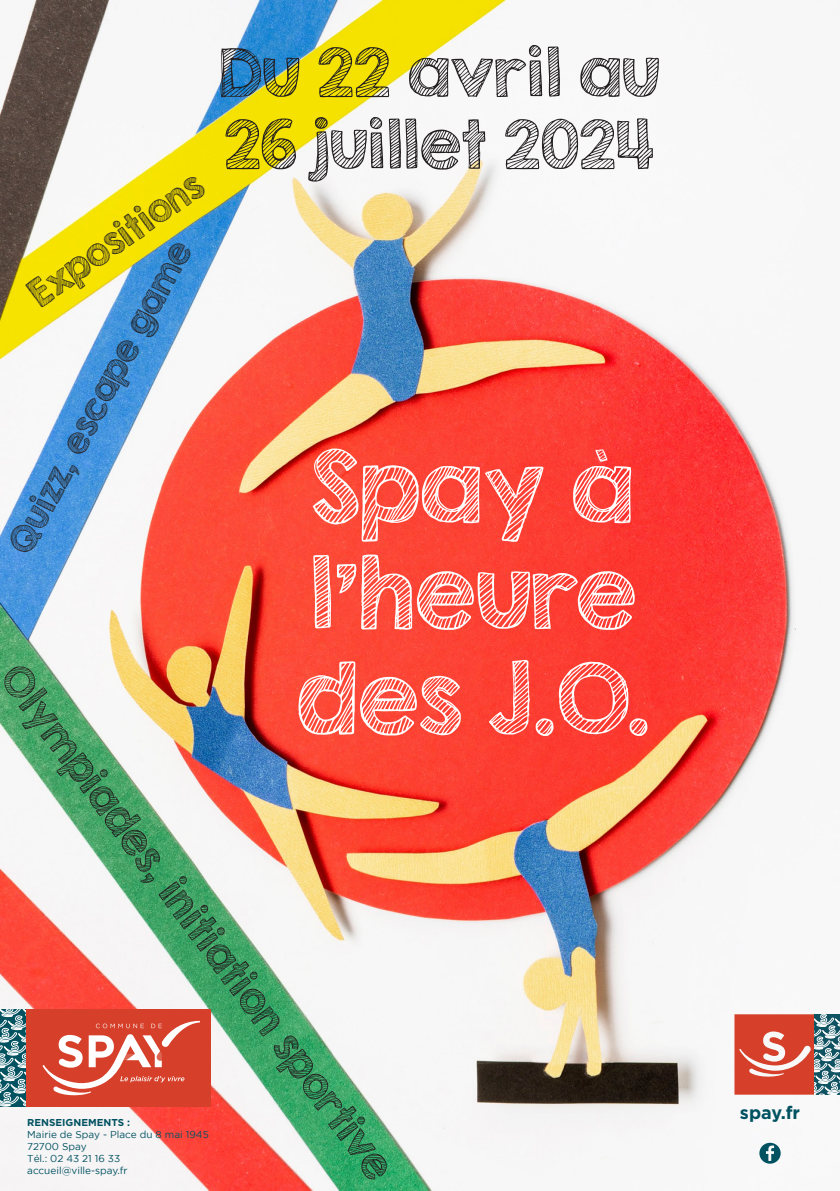
<style>
.page{position:relative;width:840px;height:1191px;background:#fff}
.page>*{position:absolute;margin:0;border:0;box-sizing:border-box;transform-origin:0 0}
.t1{font:88px "KG Second Chances Sketch";color:#fff}
.t2{font:60px "KG Second Chances Sketch";color:#231f20}
.t3{font:38px "KG Second Chances Sketch";color:#231f20}
.t4{font:34px "KG Second Chances Sketch";color:#231f20}
.t5{font:32px "KG Second Chances Sketch";color:#231f20}
.t6{font:700 18px "Gotham";color:#005261}
.t7{font:10px "Gotham";color:#005261}
.t8{font:700 10px "Gotham";color:#005261}
</style>
<div class="page">
<img style="left:0;top:0;width:814px;height:1190px">
<div style="left:25px;top:1009px;width:186px;height:98px;background:#d63f29"></div>
<svg style="left:43px;top:1020px;width:157px;height:76px"></svg>
<svg style="left:759px;top:1142px;width:21px;height:21px"></svg>
<svg style="left:734px;top:1014px;width:105px;height:80px;background:#c2695d"></svg>
<svg style="left:0;top:1009px;width:25px;height:97px;background:#62949d"></svg>
<p class="t2" style="left:219px;top:34px;width:441px">Du 22 avril au</p>
<p class="t2" style="left:224px;top:106px;width:432px">26 juillet 2024</p>
<p class="t4" style="left:20px;top:279px;width:205px;rotate:-35deg">Expositions</p>
<p class="t5" style="left:0;top:541px;width:350px;rotate:-62deg">Quizz, escape game</p>
<p class="t1" style="left:312px;top:431px;width:323px">Spay à</p>
<p class="t1" style="left:309px;top:537px;width:328px">l’heure</p>
<p class="t1" style="left:296px;top:642px;width:354px">des J.O.</p>
<p class="t3" style="left:32px;top:653px;width:630px;rotate:54deg">Olympiades, initiation sportive</p>
<p class="t8" style="left:27px;top:1116px;width:104px">RENSEIGNEMENTS :</p>
<p class="t7" style="left:27px;top:1129px;width:183px">Mairie de Spay - Place du 8 mai 1945</p>
<p class="t7" style="left:27px;top:1141px;width:61px">72700 Spay</p>
<p class="t7" style="left:27px;top:1153px;width:94px">Tél.: 02 43 21 16 33</p>
<p class="t7" style="left:27px;top:1165px;width:102px">accueil@ville-spay.fr</p>
<p class="t6" style="left:739px;top:1102px;width:62px">spay.fr</p>
</div>
